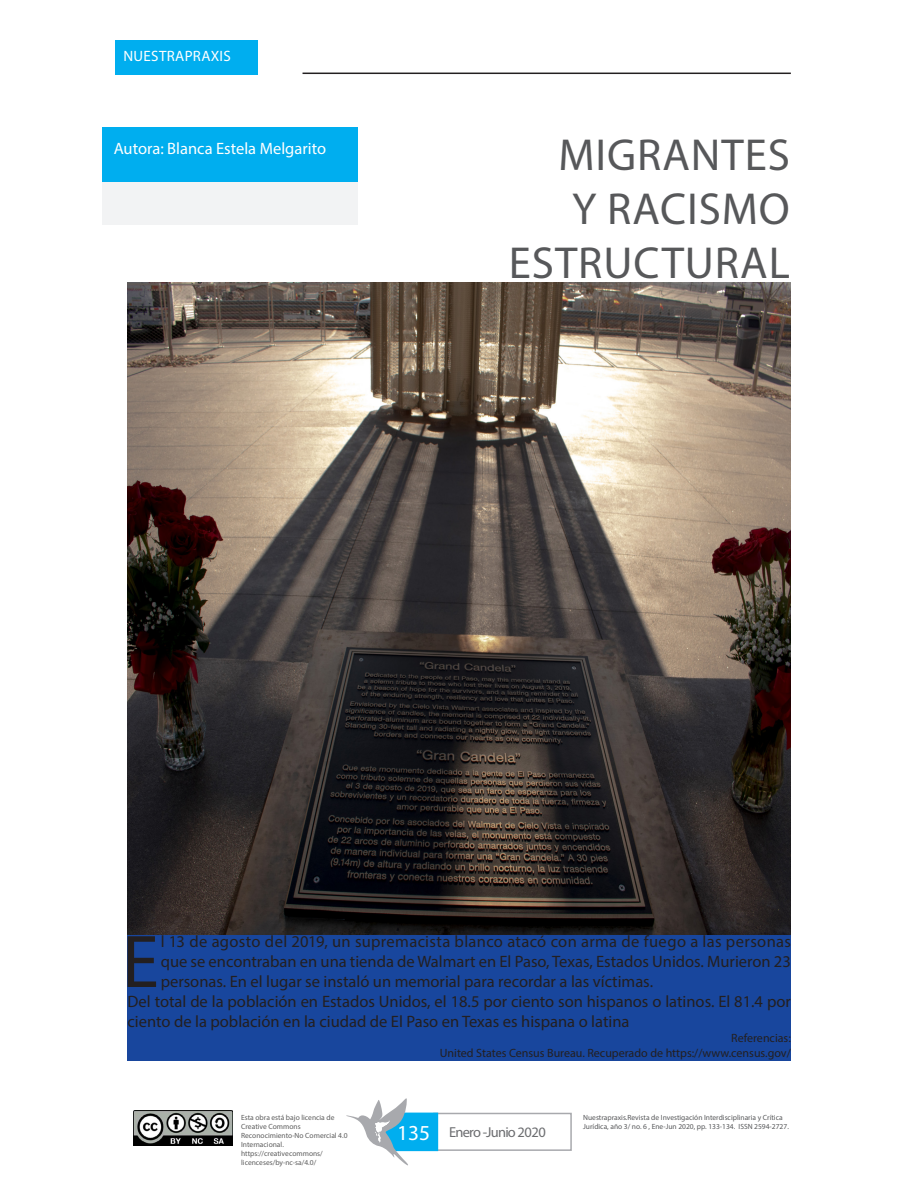
<style>
.page{position:relative;width:918px;height:1188px;background:#fff}
.page>*{position:absolute;margin:0;border:0;box-sizing:border-box;transform-origin:0 0}
.primero_parrafo{font:75.3px "Myriad Pro";color:#231f20}
.TITULARES{font:45px/54px "Myriad Pro";letter-spacing:.02em;color:#57585a;text-align:right}
.t1{font:21.45px "Myriad Pro";color:#fff}
.primero_parrafo-2{font:16.5px/19.8px "Myriad Pro";color:#231f20;text-align:justify}
.CONTENIDO{font:16.5px/19.8px "Myriad Pro";color:#231f20}
.NOMBRE_AUTOR{font:16.5px "Myriad Pro";color:#fff}
.t2{font:15px "Myriad Pro";letter-spacing:.02em;color:#fff}
.PIE_DE_PAGINA{font:14.4px "Myriad Pro";letter-spacing:-.05em;color:#6c6d70}
.PIE_DE_PAGINA-2{font:12px "Myriad Pro";color:#231f20}
.t3{font:7.5px/9px "Myriad Pro";color:#5c5c5c}
.t4{font:7.5px/9px "Myriad Pro";color:#57585a}
</style>
<div class="page">
<hr style="left:303px;top:73px;width:488px;height:1px;background:#231f20">
<div style="left:116px;top:40px;width:142px;height:34px;background:#00aeef"></div>
<div style="left:433px;top:1113px;width:139px;height:38px;border:2px solid #a8a9ad"></div>
<svg style="left:346px;top:1098px;width:92px;height:67px"></svg>
<div style="left:103px;top:127px;width:255px;height:98px;background:#f2f3f4"></div>
<div style="left:103px;top:128px;width:255px;height:54px;background:#00aeef"></div>
<img style="left:128px;top:282px;width:663px;height:653px">
<div style="left:128px;top:935px;width:663px;height:125px;background:#18469d"></div>
<img style="left:134px;top:1111px;width:99px;height:34px">
<p class="t2" style="left:123px;top:47px;width:109px">NUESTRAPRAXIS</p>
<p class="NOMBRE_AUTOR" style="left:114px;top:138px;width:214px">Autora: Blanca Estela Melgarito</p>
<p class="TITULARES" style="left:509px;top:127px;width:283px">MIGRANTES<br>Y RACISMO<br>ESTRUCTURAL</p>
<p class="primero_parrafo" style="left:122px;top:915px;width:39px">E</p>
<p class="primero_parrafo-2" style="left:161px;top:932px;width:632px">l 13 de agosto del 2019, un supremacista blanco atacó con arma de fuego a las personas que se encontraban en una tienda de Walmart en El Paso, Texas, Estados Unidos. Murieron 23 personas. En el lugar se instaló un memorial para recordar a las víctimas.</p>
<p class="CONTENIDO" style="left:128px;top:991px;width:665px">Del total de la población en Estados Unidos, el 18.5 por ciento son hispanos o latinos. El 81.4 por ciento de la población en la ciudad de El Paso en Texas es hispana o latina</p>
<p class="PIE_DE_PAGINA-2" style="left:731px;top:1030px;width:61px">Referencias:</p>
<p class="PIE_DE_PAGINA-2" style="left:440px;top:1045px;width:353px">United States Census Bureau. Recuperado de https://www.census.gov/</p>
<p class="t3" style="left:241px;top:1112px;width:108px">Esta obra está bajo licencia de<br>Creative Commons<br>Reconocimiento-No Comercial 4.0<br>Internacional. https://creativecommons/ licenceses/by-nc-sa/4.0/</p>
<p class="t1" style="left:397px;top:1119px;width:34px">135</p>
<p class="PIE_DE_PAGINA" style="left:449px;top:1123px;width:98px">Enero -Junio 2020</p>
<p class="t4" style="left:583px;top:1113px;width:207px">Nuestrapraxis.Revista de Investigación Interdisciplinaria y Crítica<br>Jurídica, año 3/ no. 6 , Ene-Jun 2020, pp. 133-134. ISSN 2594-2727.</p>
</div>
